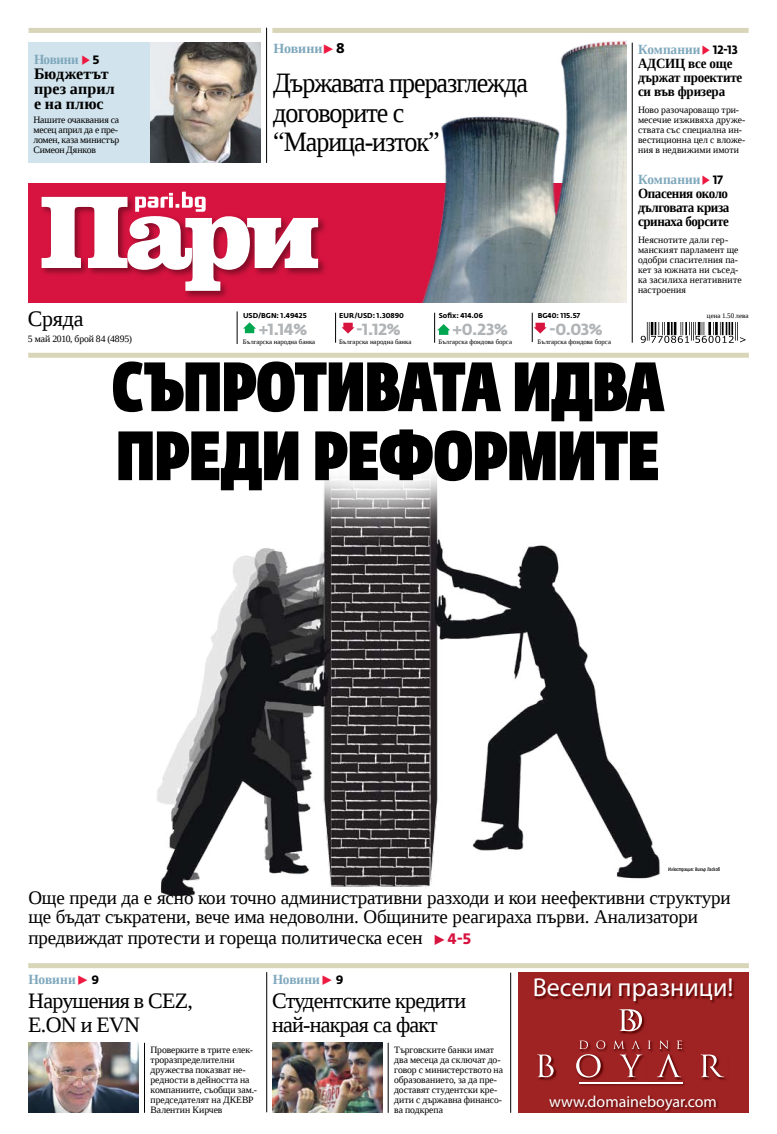
<style>
.page{position:relative;width:777px;height:1134px;background:#fff}
.page>*{position:absolute;margin:0;border:0;box-sizing:border-box;transform-origin:0 0}
.t1{font:69px/69px "Fedra Sans Dis Pro Heavy Cond";letter-spacing:-.005em;color:#000}
.t2{font:28px/29.4px "Liberation Serif";letter-spacing:-.04em;color:#000;scale:.93 1}
.t3{font:26px "Myriad Pro";color:#fff}
.t4{font:22px/24px "Liberation Serif";letter-spacing:-.035em;color:#000}
.t5{font:19px/19px "Liberation Serif";letter-spacing:-.005em;color:#000}
.t6{font:700 16px/15px "Liberation Serif";letter-spacing:.01em;color:#000}
.t7{font:700 16px "Fedra Sans Alt Pro";letter-spacing:-.035em;color:#b1b4b6}
.t8{font:16px "Myriad Pro";color:#fff}
.t9{font:700 14px/14px "Liberation Serif";letter-spacing:-.015em;color:#000;scale:.93 1}
.t10{font:700 14px "Liberation Serif";letter-spacing:-.015em;color:#7fa8bc;scale:.96 1}
.t11{font:700 14px "Liberation Serif";letter-spacing:-.015em;color:#7fa8bc;scale:.94 1}
.t12{font:700 14px "Liberation Serif";letter-spacing:-.015em;color:#7fa8bc}
.t13{font:9.7px/10px "Liberation Serif";color:#000}
.t14{font:700 7px "Fedra Sans Alt Pro";color:#000}
.t15{font:7px "Liberation Serif";letter-spacing:.005em;color:#000}
.t16{font:6.8px "Liberation Serif";color:#000}
.t17{font:5px "Fedra Sans Cd Alt Pro";letter-spacing:-.005em;color:#000}
.s1{font-family:"Fedra Sans Alt Pro";color:#ed1941}
.s2{font-family:"Fedra Sans Alt Pro";font-size:12px;color:#000}
.s3{font-family:"Fedra Sans Alt Pro";color:#000}
.s4{color:#7fa8bc}
.s5{font-family:"Fedra Sans Alt Pro";font-size:12px}
.s6{font-family:"Fedra Sans Alt Pro";font-weight:700;font-size:15px;color:#d71440}
</style>
<div class="page">
<div style="left:28px;top:183px;width:598px;height:120px;background:#d71440"></div>
<div style="left:28px;top:43px;width:233px;height:120px;background:#d1e3ec"></div>
<hr style="left:266px;top:28px;width:1px;height:135px;background:#000">
<div style="left:39px;top:194px;width:99px;height:84px;background:#000;opacity:.4"></div>
<div style="left:183px;top:214px;width:76px;height:86px;background:#000;opacity:.4"></div>
<div style="left:245px;top:215px;width:83px;height:62px;background:#000;opacity:.4"></div>
<div style="left:272px;top:28px;width:476px;height:5px;background:#d8d5b9"></div>
<hr style="left:632px;top:43px;width:1px;height:300px;background:#000">
<div style="left:28px;top:28px;width:233px;height:5px;background:#d8d5b9"></div>
<svg style="left:42px;top:192px;width:276px;height:99px"></svg>
<hr style="left:434px;top:313px;width:1px;height:30px;background:#000">
<hr style="left:335px;top:313px;width:1px;height:30px;background:#000">
<hr style="left:237px;top:311px;width:1px;height:33px;background:#000">
<svg style="left:640px;top:323px;width:105px;height:20px"></svg>
<svg style="left:243px;top:322px;width:13px;height:11px"></svg>
<svg style="left:341px;top:323px;width:13px;height:11px"></svg>
<div style="left:28px;top:963px;width:721px;height:5px;background:#d8d5b9"></div>
<svg style="left:532px;top:313px;width:14px;height:29px"></svg>
<hr style="left:266px;top:972px;width:1px;height:140px;background:#000">
<hr style="left:510px;top:973px;width:1px;height:140px;background:#000">
<hr style="left:144px;top:1043px;width:1px;height:70px;background:#000">
<div style="left:518px;top:972px;width:230px;height:141px;background:#9f2323"></div>
<img style="left:620px;top:1014px;width:25px;height:21px">
<svg style="left:619px;top:1009px;width:23px;height:22px"></svg>
<img style="left:605px;top:1042px;width:3px;height:9px">
<img style="left:651px;top:1041px;width:2px;height:11px">
<img style="left:538px;top:1058px;width:19px;height:23px">
<svg style="left:537px;top:1054px;width:16px;height:23px"></svg>
<img style="left:656px;top:1076px;width:27px;height:4px">
<svg style="left:657px;top:1040px;width:27px;height:37px"></svg>
<img style="left:701px;top:1077px;width:25px;height:3px">
<svg style="left:700px;top:1054px;width:24px;height:23px"></svg>
<img style="left:579px;top:1082px;width:106px;height:4px">
<svg style="left:576px;top:1040px;width:29px;height:40px"></svg>
<svg style="left:613px;top:1040px;width:38px;height:40px"></svg>
<hr style="left:579px;top:1082px;width:103px;height:1px;background:#fff">
<img style="left:535px;top:979px;width:200px;height:25px">
<img style="left:550px;top:1096px;width:169px;height:17px">
<img style="left:150px;top:43px;width:111px;height:119px">
<svg style="left:437px;top:324px;width:13px;height:11px"></svg>
<hr style="left:388px;top:1043px;width:1px;height:70px;background:#000">
<img style="left:272px;top:1043px;width:111px;height:70px">
<img style="left:28px;top:1043px;width:110px;height:70px">
<img style="left:28px;top:352px;width:718px;height:544px">
<img style="left:422px;top:40px;width:204px;height:263px">
<p class="t11" style="left:34px;top:49px;width:71px">Новини <span class="s1">▶</span> <span class="s2">5</span></p>
<p class="t6" style="left:34px;top:65px;width:82px">Бюджетът през април е на плюс</p>
<p class="t13" style="left:34px;top:114px;width:87px;text-align:justify">Нашите очаквания са месец април да е пре&shy;ломен, каза министър Симеон Дянков</p>
<p class="t4" style="left:28px;top:307px;width:57px">Сряда</p>
<p class="t13" style="left:28px;top:334px;width:106px">5 май 2010, брой 84 (4895)</p>
<p class="t12" style="left:273px;top:38px;width:73px">Новини<span class="s1">▶</span> <span class="s3">8</span></p>
<p class="t2" style="left:273px;top:68px;width:275px">Държавата преразглежда договорите с “Марица-изток”</p>
<p class="t9" style="left:638px;top:42px;width:114px"><span class="s4">Компании</span> <span class="s1">▶</span> <span class="s5">12-13<br></span>АДСИЦ все още държат проектите си във фризера</p>
<p class="t13" style="left:638px;top:104px;width:109px">Ново разочароващо три&shy;месечие изживяха друже&shy;ствата със специална ин&shy;вестиционна цел с вложе&shy;ния в недвижими имоти</p>
<p class="t9" style="left:638px;top:172px;width:100px"><span class="s4">Компании</span> <span class="s1">▶</span> <span class="s5">17<br></span>Опасения около дълговата криза сринаха борсите</p>
<p class="t13" style="left:638px;top:234px;width:105px">Неяснотите дали гер&shy;манският парламент ще одобри спасителния па&shy;кет за южната ни съсед&shy;ка засилиха негативните настроения</p>
<p class="t14" style="left:243px;top:311px;width:65px">USD/BGN: 1.49425</p>
<p class="t7" style="left:259px;top:320px;width:50px">+1.14%</p>
<p class="t16" style="left:243px;top:338px;width:74px">Българска народна банка</p>
<p class="t14" style="left:339px;top:311px;width:66px">EUR/USD: 1.30890</p>
<p class="t7" style="left:356px;top:320px;width:46px">-1.12%</p>
<p class="t16" style="left:339px;top:338px;width:74px">Българска народна банка</p>
<p class="t14" style="left:439px;top:311px;width:46px">Sofix: 414.06</p>
<p class="t7" style="left:452px;top:320px;width:57px">+0.23%</p>
<p class="t16" style="left:438px;top:338px;width:75px">Българска фондова борса</p>
<p class="t14" style="left:538px;top:311px;width:44px">BG40: 115.57</p>
<p class="t7" style="left:549px;top:320px;width:55px">-0.03%</p>
<p class="t16" style="left:537px;top:338px;width:75px">Българска фондова борса</p>
<p class="t15" style="left:707px;top:311px;width:43px">цена 1.50 лева</p>
<p class="t1" style="left:112px;top:346px;width:553px">Съпротивата идва преди реформите</p>
<p class="t17" style="left:668px;top:866px;width:53px">Илюстрация: Вихър Ласков</p>
<p class="t5" style="left:28px;top:888px;width:704px">Още преди да е ясно кои точно административни разходи и кои неефективни структури ще бъдат съкратени, вече има недоволни. Общините реагираха първи. Анализатори</p>
<p class="t5" style="left:28px;top:928px;width:444px">предвиждат протести и гореща политическа есен <span class="s6">▶ 4-5</span></p>
<p class="t10" style="left:28px;top:969px;width:75px">Новини<span class="s1">▶</span> <span class="s2">9</span></p>
<p class="t3" style="left:532px;top:971px;width:202px">Весели празници!</p>
<p class="t10" style="left:273px;top:969px;width:75px">Новини<span class="s1">▶</span> <span class="s2">9</span></p>
<p class="t4" style="left:28px;top:988px;width:166px">Нарушения в CEZ,<br>E.ON и EVN</p>
<p class="t13" style="left:150px;top:1044px;width:108px">Проверките в трите елек&shy;троразпределителни дружества показват не&shy;редности в дейността на компаниите, съобщи зам.- председателят на ДКЕВР<br>Валентин Кирчев</p>
<p class="t4" style="left:272px;top:988px;width:195px">Студентските кредити най-накрая са факт</p>
<p class="t13" style="left:394px;top:1044px;width:110px">Търговските банки имат два месеца да сключат до&shy;говор с министерството на образованието, за да пре&shy;доставят студентски кре&shy;дити с държавна финансо&shy;ва подкрепа</p>
<p class="t8" style="left:549px;top:1091px;width:169px">www.domaineboyar.com</p>
</div>
